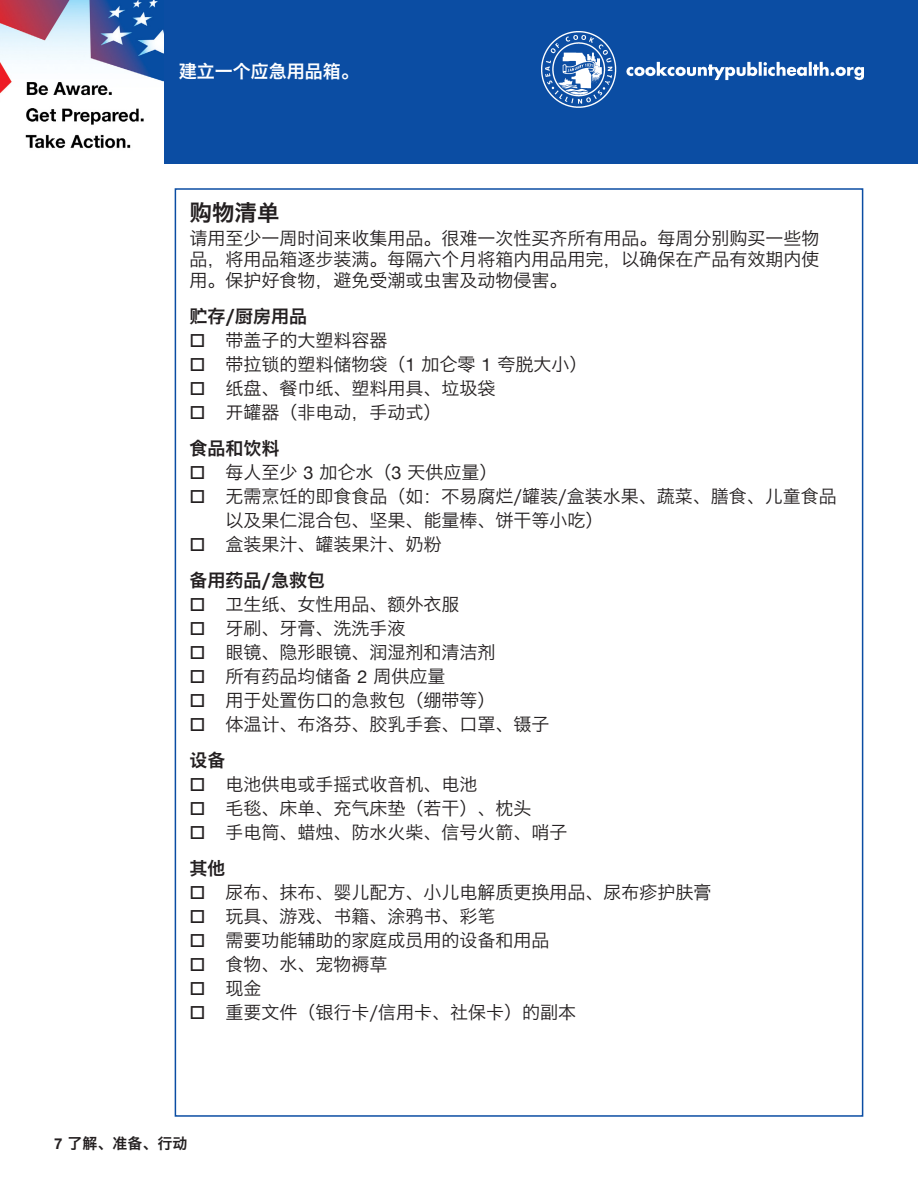
<style>
.page{position:relative;width:918px;height:1188px;background:#fff}
.page>*{position:absolute;margin:0;border:0;box-sizing:border-box;transform-origin:0 0}
.t1{font:22.5px "Hiragino Sans GB W6";color:#231f20}
.t2{font:18px/21px "Hiragino Sans GB W3";color:#231f20;text-align:justify}
.t3{font:18px "Hiragino Sans GB W6";color:#231f20}
.TOC_body_copy_sub{font:18px "Hiragino Sans GB W6";color:#fff}
.t4{font:15px "Hiragino Sans GB W6";color:#231f20}
.s1{font-family:"Helvetica Neue"}
.s2{font-family:"Helvetica Neue";font-weight:700}
</style>
<div class="page">
<div style="left:0;top:0;width:918px;height:163px;background:#0b4da3"></div>
<img style="left:0;top:0;width:163px;height:163px">
<img style="left:542px;top:32px;width:322px;height:75px">
<p class="TOC_body_copy_sub" style="left:179px;top:59px;width:181px">建立一个应急用品箱。</p>
<p class="t1" style="left:190px;top:198px;width:91px">购物清单</p>
<p class="t2" style="left:190px;top:227px;width:632px">请用至少一周时间来收集用品。很难一次性买齐所有用品。每周分别购买一些物品，将用品箱逐步装满。每隔六个月将箱内用品用完，以确保在产品有效期内使用。保护好食物，避免受潮或虫害及动物侵害。</p>
<p class="t3" style="left:190px;top:304px;width:119px">贮存/厨房用品</p>
<p class="t2" style="left:190px;top:329px;width:200px">□ 带盖子的大塑料容器</p>
<p class="t2" style="left:190px;top:353px;width:399px">□ 带拉锁的塑料储物袋（<span class="s1">1</span> 加仑零 <span class="s1">1</span> 夸脱大小）</p>
<p class="t2" style="left:190px;top:377px;width:307px">□ 纸盘、餐巾纸、塑料用具、垃圾袋</p>
<p class="t2" style="left:190px;top:401px;width:253px">□ 开罐器（非电动，手动式）</p>
<p class="t3" style="left:190px;top:436px;width:91px">食品和饮料</p>
<p class="t2" style="left:190px;top:461px;width:309px">□ 每人至少 <span class="s1">3</span> 加仑水（<span class="s1">3</span> 天供应量）</p>
<p class="t2" style="left:226px;top:484px;width:613px;line-height:24px;text-indent:-36px">□ 无需烹饪的即食食品（如：不易腐烂/罐装/盒装水果、蔬菜、膳食、儿童食品以及果仁混合包、坚果、能量棒、饼干等小吃）</p>
<p class="t2" style="left:190px;top:533px;width:253px">□ 盒装果汁、罐装果汁、奶粉</p>
<p class="t3" style="left:190px;top:568px;width:137px">备用药品/急救包</p>
<p class="t2" style="left:190px;top:593px;width:271px">□ 卫生纸、女性用品、额外衣服</p>
<p class="t2" style="left:190px;top:617px;width:217px">□ 牙刷、牙膏、洗洗手液</p>
<p class="t2" style="left:190px;top:641px;width:307px">□ 眼镜、隐形眼镜、润湿剂和清洁剂</p>
<p class="t2" style="left:190px;top:665px;width:257px">□ 所有药品均储备 <span class="s1">2</span> 周供应量</p>
<p class="t2" style="left:190px;top:689px;width:307px">□ 用于处置伤口的急救包（绷带等）</p>
<p class="t2" style="left:190px;top:713px;width:361px">□ 体温计、布洛芬、胶乳手套、口罩、镊子</p>
<p class="t3" style="left:190px;top:748px;width:37px">设备</p>
<p class="t2" style="left:190px;top:773px;width:289px">□ 电池供电或手摇式收音机、电池</p>
<p class="t2" style="left:190px;top:797px;width:343px">□ 毛毯、床单、充气床垫（若干）、枕头</p>
<p class="t2" style="left:190px;top:821px;width:379px">□ 手电筒、蜡烛、防水火柴、信号火箭、哨子</p>
<p class="t3" style="left:190px;top:856px;width:37px">其他</p>
<p class="t2" style="left:190px;top:881px;width:523px">□ 尿布、抹布、婴儿配方、小儿电解质更换用品、尿布疹护肤膏</p>
<p class="t2" style="left:190px;top:905px;width:307px">□ 玩具、游戏、书籍、涂鸦书、彩笔</p>
<p class="t2" style="left:190px;top:929px;width:361px">□ 需要功能辅助的家庭成员用的设备和用品</p>
<p class="t2" style="left:190px;top:953px;width:200px">□ 食物、水、宠物褥草</p>
<p class="t2" style="left:190px;top:977px;width:73px">□ 现金</p>
<p class="t2" style="left:190px;top:1001px;width:388px">□ 重要文件（银行卡/信用卡、社保卡）的副本</p>
<p class="t4" style="left:54px;top:1133px;width:135px"><span class="s2">7</span> 了解、准备、行动</p>
</div>
